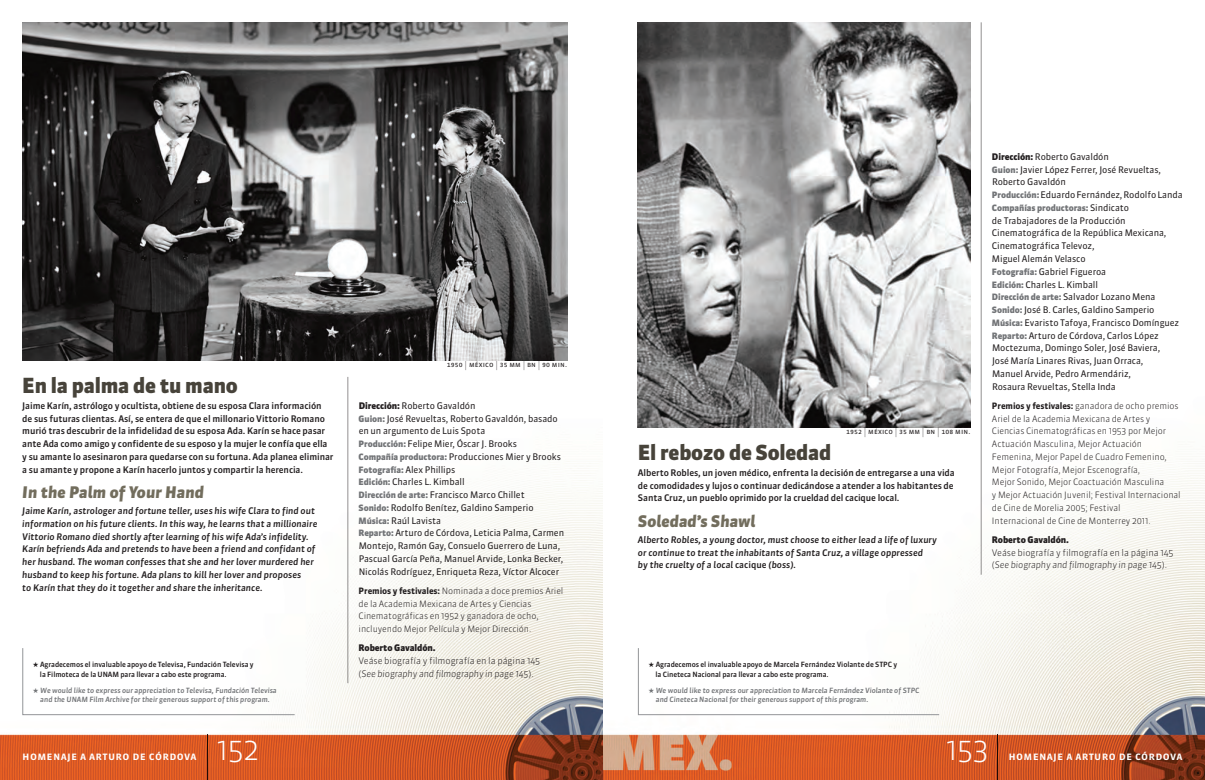
<style>
.page{position:relative;width:1205px;height:780px;background:#fff}
.page>*{position:absolute;margin:0;border:0;box-sizing:border-box;transform-origin:0 0}
.t1{font:300 28.88px "Sanuk";letter-spacing:-.01em;color:#fff}
.Título-Español{font:900 20.75px "Sanuk";letter-spacing:-.01em;color:#47433a}
.Título-Inglés{font:italic 900 16px "Sanuk";color:#726d5d}
.t2{font:11.62px "Sanuk Medium SC";letter-spacing:.025em;color:#fff}
.Cuerpo-Ficha{font:9px/12.8px "Sanuk";letter-spacing:-.01em;color:#231f20}
.Sinop-Inglés{font:italic 500 9px/12.8px "Sanuk";color:#231f20}
.Sinop-Español{font:500 9px/12.8px "Sanuk";letter-spacing:-.01em;color:#231f20}
.Cuerpo-Filmo_Fests{font:300 9px "Sanuk";letter-spacing:-.01em;color:#231f20}
.Cuerpo-Filmo_Fests-2{font:italic 300 9px "Sanuk";letter-spacing:-.015em;color:#231f20}
.Cuerpo-Filmo_Fests-3{font:900 9px "Sanuk";letter-spacing:-.01em;color:#231f20}
.Cuerpo-Filmo_Fests-4{font:300 8.75px/12.8px "Sanuk";letter-spacing:-.01em;color:#231f20}
.Cuerpo-Ficha-2{font:900 8.75px "Sanuk";letter-spacing:-.01em;color:#727477}
.Título-Español-2{font:7.5px "Sanuk Regular SC";letter-spacing:.015em;color:#231f20}
.Línea_Data{font:7.5px "Sanuk Regular SC";letter-spacing:.015em;color:#231f20}
.t3{font:italic 500 7.25px "Sanuk";color:#727477}
.t4{font:500 7.25px "Sanuk";letter-spacing:-.01em;color:#231f20}
.s1{font-family:"Sanuk";font-weight:100;font-size:9.75px}
.s2{font-weight:900}
.s3{font-weight:900;font-size:8.75px;color:#727477}
.s4{font-weight:700}
.s5{font-style:normal}
.s6{font-weight:400;font-size:9px;color:#231f20}
</style>
<div class="page">
<img style="left:0;top:22px;width:1205px;height:758px">
<hr style="left:997px;top:734px;width:1px;height:46px;background:#231f20">
<hr style="left:207px;top:734px;width:1px;height:46px;background:#231f20">
<hr style="left:981px;top:22px;width:1px;height:552px;background:#231f20">
<img style="left:638px;top:22px;width:332px;height:406px">
<svg style="left:637px;top:647px;width:303px;height:68px"></svg>
<hr style="left:347px;top:377px;width:1px;height:306px;background:#231f20">
<svg style="left:22px;top:647px;width:274px;height:68px"></svg>
<img style="left:22px;top:22px;width:545px;height:339px">
<p class="Título-Español" style="left:22px;top:372px;width:217px">En la palma de tu mano</p>
<p class="Sinop-Español" style="left:22px;top:399px;width:301px">Jaime Karín, astrólogo y ocultista, obtiene de su esposa Clara información</p>
<p class="Sinop-Español" style="left:22px;top:412px;width:307px">de sus futuras clientas. Así, se entera de que el millonario Vittorio Romano murió tras descubrir de la infidelidad de su esposa Ada. Karín se hace pasar ante Ada como amigo y confidente de su esposo y la mujer le confía que ella</p>
<p class="Sinop-Español" style="left:22px;top:450px;width:313px">y su amante lo asesinaron para quedarse con su fortuna. Ada planea eliminar a su amante y propone a Karín hacerlo juntos y compartir la herencia.</p>
<p class="Título-Inglés" style="left:22px;top:482px;width:183px">In the Palm of Your Hand</p>
<p class="Sinop-Inglés" style="left:22px;top:504px;width:297px">Jaime Karín, astrologer and fortune teller, uses his wife Clara to find out information on his future clients. In this way, he learns that a millionaire<br>Vittorio Romano died shortly after learning of his wife Ada’s infidelity.</p>
<p class="Sinop-Inglés" style="left:22px;top:542px;width:295px">Karín befriends Ada and pretends to have been a friend and confidant of</p>
<p class="Sinop-Inglés" style="left:22px;top:555px;width:293px">her husband. The woman confesses that she and her lover murdered her husband to keep his fortune. Ada plans to kill her lover and proposes</p>
<p class="Sinop-Inglés" style="left:22px;top:581px;width:242px">to Karín that they do it together and share the inheritance.</p>
<p class="t4" style="left:33px;top:660px;width:222px">★ Agradecemos el invaluable apoyo de Televisa, Fundación Televisa y</p>
<p class="t4" style="left:40px;top:669px;width:188px">la Filmoteca de la UNAM para llevar a cabo este programa.</p>
<p class="t3" style="left:33px;top:685px;width:245px">★ We would like to express our appreciation to Televisa, Fundación Televisa</p>
<p class="t3" style="left:40px;top:695px;width:231px">and the UNAM Film Archive for their generous support of this program.</p>
<p class="Línea_Data" style="left:447px;top:360px;width:122px">1950 <span class="s1">|</span> méxico <span class="s1">|</span> 35 mm <span class="s1">|</span> bn <span class="s1">|</span> 90 min.</p>
<p class="Cuerpo-Ficha" style="left:359px;top:399px;width:118px"><span class="s2">Dirección:</span> Roberto Gavaldón</p>
<p class="Cuerpo-Ficha" style="left:359px;top:412px;width:201px"><span class="s3">Guion:</span> José Revueltas, Roberto Gavaldón, basado en un argumento de Luis Spota</p>
<p class="Cuerpo-Ficha" style="left:359px;top:437px;width:160px"><span class="s3">Producción:</span> Felipe Mier, Óscar J. Brooks</p>
<p class="Cuerpo-Ficha" style="left:359px;top:450px;width:204px"><span class="s3">Compañía productora:</span> Producciones Mier y Brooks</p>
<p class="Cuerpo-Ficha" style="left:359px;top:463px;width:98px"><span class="s3">Fotografía:</span> Alex Phillips</p>
<p class="Cuerpo-Ficha" style="left:359px;top:475px;width:108px"><span class="s3">Edición:</span> Charles L. Kimball</p>
<p class="Cuerpo-Ficha" style="left:359px;top:488px;width:168px"><span class="s3">Dirección de arte:</span> Francisco Marco Chillet</p>
<p class="Cuerpo-Ficha" style="left:359px;top:501px;width:176px"><span class="s3">Sonido:</span> Rodolfo Benítez, Galdino Samperio</p>
<p class="Cuerpo-Ficha" style="left:359px;top:514px;width:84px"><span class="s3">Música:</span> Raúl Lavista</p>
<p class="Cuerpo-Ficha" style="left:359px;top:526px;width:207px"><span class="s3">Reparto:</span> Arturo de Córdova, Leticia Palma, Carmen Montejo, Ramón Gay, Consuelo Guerrero de Luna, Pascual García Peña, Manuel Arvide, Lonka Becker, Nicolás Rodríguez, Enriqueta Reza, Víctor Alcocer</p>
<p class="Cuerpo-Filmo_Fests-4" style="left:359px;top:584px;width:206px"><span class="s4">Premios y festivales:</span> Nominada a doce premios Ariel de la Academia Mexicana de Artes y Ciencias Cinematográficas en 1952 y ganadora de ocho, incluyendo Mejor Película y Mejor Dirección.</p>
<p class="Cuerpo-Filmo_Fests-3" style="left:359px;top:642px;width:78px">Roberto Gavaldón.</p>
<p class="Cuerpo-Filmo_Fests" style="left:359px;top:655px;width:183px">Veáse biografía y filmografía en la página 145</p>
<p class="Cuerpo-Filmo_Fests-2" style="left:359px;top:668px;width:176px"><span class="s5">(</span>See biography and filmography in page 145<span class="s5">).</span></p>
<p class="Título-Español-2" style="left:846px;top:427px;width:126px">1952 <span class="s1">|</span> méxico <span class="s1">|</span> 35 mm <span class="s1">|</span> bn <span class="s1">|</span> 108 min.</p>
<p class="Título-Español" style="left:638px;top:439px;width:195px">El rebozo de Soledad</p>
<p class="Sinop-Español" style="left:638px;top:466px;width:318px">Alberto Robles, un joven médico, enfrenta la decisión de entregarse a una vida</p>
<p class="Sinop-Español" style="left:638px;top:479px;width:317px">de comodidades y lujos o continuar dedicándose a atender a los habitantes de<br>Santa Cruz, un pueblo oprimido por la crueldad del cacique local.</p>
<p class="Título-Inglés" style="left:638px;top:511px;width:119px">Soledad’s Shawl</p>
<p class="Sinop-Inglés" style="left:638px;top:533px;width:300px">Alberto Robles, a young doctor, must choose to either lead a life of luxury</p>
<p class="Sinop-Inglés" style="left:638px;top:546px;width:287px">or continue to treat the inhabitants of Santa Cruz, a village oppressed</p>
<p class="Sinop-Inglés" style="left:638px;top:558px;width:160px">by the cruelty of a local <span class="s5">cacique</span> (boss).</p>
<p class="Cuerpo-Ficha" style="left:992px;top:150px;width:118px"><span class="s2">Dirección:</span> Roberto Gavaldón</p>
<p class="Cuerpo-Ficha" style="left:992px;top:163px;width:171px"><span class="s3">Guion:</span> Javier López Ferrer, José Revueltas,<br>Roberto Gavaldón</p>
<p class="Cuerpo-Ficha" style="left:992px;top:188px;width:192px"><span class="s3">Producción:</span> Eduardo Fernández, Rodolfo Landa</p>
<p class="Cuerpo-Ficha-2" style="left:992px;top:202px;width:139px">Compañías productoras: <span class="s6">Sindicato</span></p>
<p class="Cuerpo-Ficha" style="left:992px;top:214px;width:176px">de Trabajadores de la Producción<br>Cinematográfica de la República Mexicana,<br>Cinematográfica Televoz,</p>
<p class="Cuerpo-Ficha" style="left:992px;top:252px;width:95px">Miguel Alemán Velasco</p>
<p class="Cuerpo-Ficha" style="left:992px;top:265px;width:116px"><span class="s3">Fotografía:</span> Gabriel Figueroa</p>
<p class="Cuerpo-Ficha" style="left:992px;top:278px;width:108px"><span class="s3">Edición:</span> Charles L. Kimball</p>
<p class="Cuerpo-Ficha" style="left:992px;top:290px;width:165px"><span class="s3">Dirección de arte:</span> Salvador Lozano Mena</p>
<p class="Cuerpo-Ficha" style="left:992px;top:303px;width:164px"><span class="s3">Sonido:</span> José B. Carles, Galdino Samperio</p>
<p class="Cuerpo-Ficha" style="left:992px;top:316px;width:189px"><span class="s3">Música:</span> Evaristo Tafoya, Francisco Domínguez</p>
<p class="Cuerpo-Ficha" style="left:992px;top:329px;width:170px"><span class="s3">Reparto:</span> Arturo de Córdova, Carlos López<br>Moctezuma, Domingo Soler, José Baviera,</p>
<p class="Cuerpo-Ficha" style="left:992px;top:354px;width:153px">José María Linares Rivas, Juan Orraca,</p>
<p class="Cuerpo-Ficha" style="left:992px;top:367px;width:141px">Manuel Arvide, Pedro Armendáriz,</p>
<p class="Cuerpo-Ficha" style="left:992px;top:380px;width:125px">Rosaura Revueltas, Stella Inda</p>
<p class="Cuerpo-Filmo_Fests-4" style="left:992px;top:399px;width:188px"><span class="s4">Premios y festivales:</span> ganadora de ocho premios Ariel de la Academia Mexicana de Artes y Ciencias Cinematográficas en 1953 por Mejor Actuación Masculina, Mejor Actuación Femenina, Mejor Papel de Cuadro Femenino, Mejor Fotografía, Mejor Escenografía,</p>
<p class="Cuerpo-Filmo_Fests-4" style="left:992px;top:476px;width:174px">Mejor Sonido, Mejor Coactuación Masculina</p>
<p class="Cuerpo-Filmo_Fests-4" style="left:992px;top:488px;width:190px">y Mejor Actuación Juvenil; Festival Internacional de Cine de Morelia 2005; Festival</p>
<p class="Cuerpo-Filmo_Fests-4" style="left:992px;top:514px;width:160px">Internacional de Cine de Monterrey 2011.</p>
<p class="Cuerpo-Filmo_Fests-3" style="left:992px;top:534px;width:78px">Roberto Gavaldón.</p>
<p class="Cuerpo-Filmo_Fests" style="left:992px;top:546px;width:183px">Veáse biografía y filmografía en la página 145</p>
<p class="Cuerpo-Filmo_Fests-2" style="left:992px;top:559px;width:176px"><span class="s5">(</span>See biography and filmography in page 145<span class="s5">).</span></p>
<p class="t4" style="left:648px;top:660px;width:250px">★ Agradecemos el invaluable apoyo de Marcela Fernández Violante de STPC y</p>
<p class="t4" style="left:655px;top:669px;width:175px">la Cineteca Nacional para llevar a cabo este programa.</p>
<p class="t3" style="left:648px;top:685px;width:272px">★ We would like to express our appreciation to Marcela Fernández Violante of STPC</p>
<p class="t3" style="left:656px;top:695px;width:214px">and Cineteca Nacional for their generous support of this program.</p>
<p class="t2" style="left:22px;top:748px;width:176px">homenaje a arturo de córdova</p>
<p class="t1" style="left:217px;top:731px;width:44px">152</p>
<p class="t1" style="left:946px;top:731px;width:44px">153</p>
<p class="t2" style="left:1008px;top:748px;width:176px">homenaje a arturo de córdova</p>
</div>
